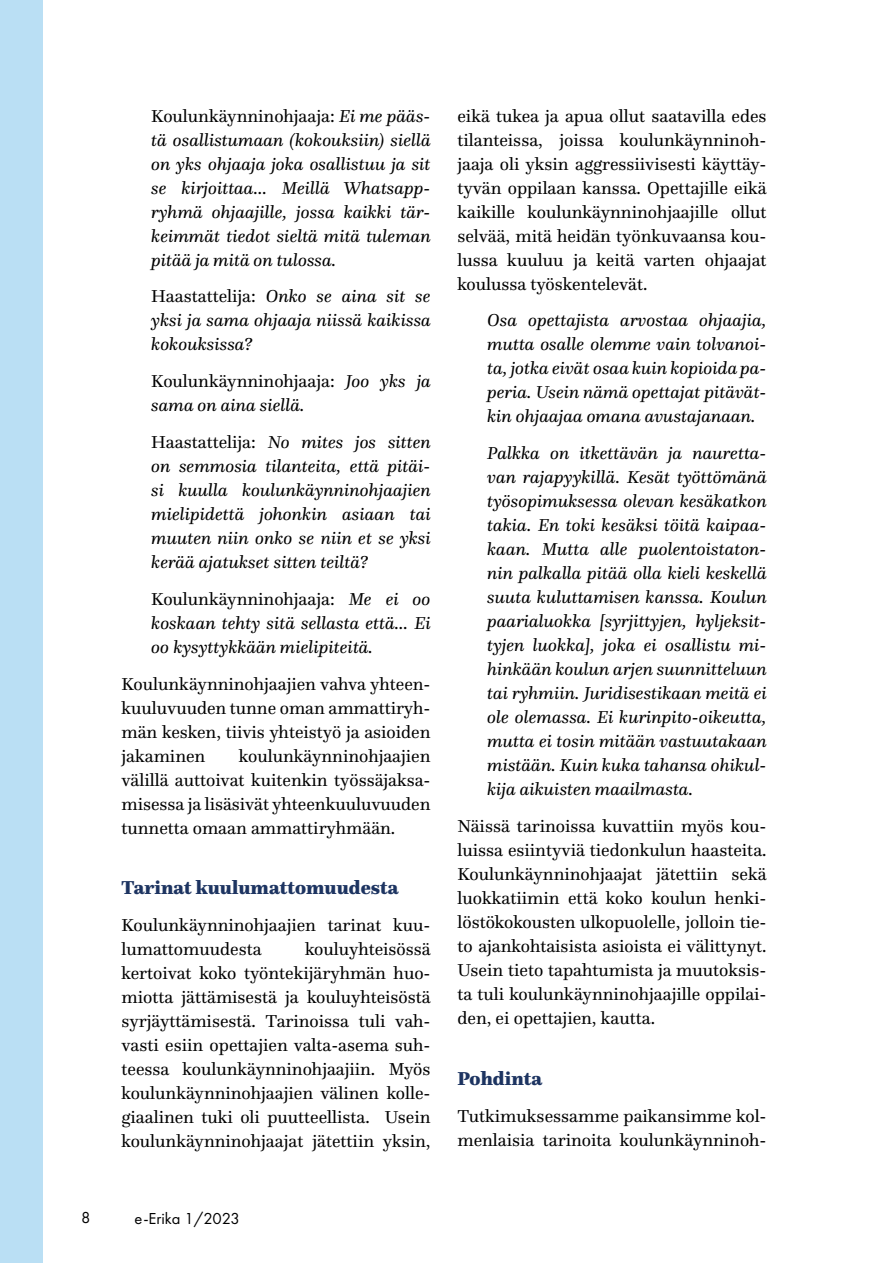
<style>
.page{position:relative;width:893px;height:1263px;background:#fff}
.page>*{position:absolute;margin:0;border:0;box-sizing:border-box;transform-origin:0 0}
.ARTIKKELI_-_väliotsi{font:900 19.5px "Questa";color:#1d3461}
.ARTIKKELI_-_leipätek{font:18px/24px "Questa";color:#000;text-align:justify}
.ARTIKKELI_-_leipätek-2{font:italic 18px/24px "Questa";color:#000;text-align:justify}
.t1{font:16.5px "Futura PT";color:#000}
.s1{font-style:normal}
</style>
<div class="page">
<div style="left:0;top:0;width:42px;height:1263px;background:#badff4"></div>
<p class="ARTIKKELI_-_leipätek-2" style="left:151px;top:104px;width:281px"><span class="s1">Koulunkäynninohjaaja:</span> Ei me pääs&shy;tä osallistumaan (kokouksiin) siellä on yks ohjaaja joka osallistuu ja sit se kirjoittaa… Meillä Whatsapp&shy;ryhmä ohjaajille, jossa kaikki tär&shy;keimmät tiedot sieltä mitä tuleman pitää ja mitä on tulossa.</p>
<p class="ARTIKKELI_-_leipätek-2" style="left:151px;top:284px;width:281px"><span class="s1">Haastattelija:</span> Onko se aina sit se yksi ja sama ohjaaja niissä kaikissa kokouksissa?</p>
<p class="ARTIKKELI_-_leipätek-2" style="left:151px;top:369px;width:281px"><span class="s1">Koulunkäynninohjaaja:</span> Joo yks ja sama on aina siellä.</p>
<p class="ARTIKKELI_-_leipätek-2" style="left:151px;top:430px;width:281px"><span class="s1">Haastattelija:</span> No mites jos sitten on semmosia tilanteita, että pitäi&shy;si kuulla koulunkäynninohjaajien mielipidettä johonkin asiaan tai muuten niin onko se niin et se yksi kerää ajatukset sitten teiltä?</p>
<p class="ARTIKKELI_-_leipätek-2" style="left:151px;top:587px;width:281px"><span class="s1">Koulunkäynninohjaaja:</span> Me ei oo koskaan tehty sitä sellasta että… Ei oo kysyttykkään mielipiteitä.</p>
<p class="ARTIKKELI_-_leipätek" style="left:122px;top:671px;width:311px">Koulunkäynninohjaajien vahva yhteen&shy;kuuluvuuden tunne oman ammattiryh&shy;män kesken, tiivis yhteistyö ja asioiden jakaminen</p>
<p class="ARTIKKELI_-_leipätek" style="left:122px;top:743px;width:311px;text-indent:117px">koulunkäynninohjaajien välillä auttoivat kuitenkin työssäjaksa&shy;misessa ja lisäsivät yhteenkuuluvuuden tunnetta omaan ammattiryhmään.</p>
<h2 class="ARTIKKELI_-_väliotsi" style="left:122px;top:875px;width:279px">Tarinat kuulumattomuudesta</h2>
<p class="ARTIKKELI_-_leipätek" style="left:122px;top:913px;width:311px">Koulunkäynninohjaajien tarinat kuu&shy;lumattomuudesta</p>
<p class="ARTIKKELI_-_leipätek" style="left:122px;top:937px;width:311px;text-indent:184px">kouluyhteisössä kertoivat koko työntekijäryhmän huo&shy;miotta jättämisestä ja kouluyhteisöstä syrjäyttämisestä. Tarinoissa tuli vah&shy;vasti esiin opettajien valta-asema suh&shy;teessa koulunkäynninohjaajiin. Myös koulunkäynninohjaajien välinen kolle&shy;giaalinen tuki oli puutteellista. Usein koulunkäynninohjaajat jätettiin yksin,</p>
<p class="t1" style="left:81px;top:1207px;width:11px">8</p>
<p class="t1" style="left:135px;top:1209px;width:107px">e-Erika 1/2023</p>
<p class="ARTIKKELI_-_leipätek" style="left:457px;top:104px;width:311px">eikä tukea ja apua ollut saatavilla edes tilanteissa, joissa koulunkäynninoh&shy;jaaja oli yksin aggressiivisesti käyttäy&shy;tyvän oppilaan kanssa. Opettajille eikä kaikille koulunkäynninohjaajille ollut selvää, mitä heidän työnkuvaansa kou&shy;lussa kuuluu ja keitä varten ohjaajat koulussa työskentelevät.</p>
<p class="ARTIKKELI_-_leipätek-2" style="left:487px;top:308px;width:281px">Osa opettajista arvostaa ohjaajia, mutta osalle olemme vain tolvanoi&shy;ta, jotka eivät osaa kuin kopioida pa&shy;peria. Usein nämä opettajat pitävät&shy;kin ohjaajaa omana avustajanaan.</p>
<p class="ARTIKKELI_-_leipätek-2" style="left:487px;top:441px;width:281px">Palkka on itkettävän ja nauretta&shy;van rajapyykillä. Kesät työttömänä työsopimuksessa olevan kesäkatkon takia. En toki kesäksi töitä kaipaa&shy;kaan. Mutta alle puolentoistaton&shy;nin palkalla pitää olla kieli keskellä suuta kuluttamisen kanssa. Koulun paarialuokka [syrjittyjen, hyljeksit&shy;tyjen luokka], joka ei osallistu mi&shy;hinkään koulun arjen suunnitteluun tai ryhmiin. Juridisestikaan meitä ei ole olemassa. Ei kurinpito-oikeutta, mutta ei tosin mitään vastuutakaan mistään. Kuin kuka tahansa ohikul&shy;kija aikuisten maailmasta.</p>
<p class="ARTIKKELI_-_leipätek" style="left:457px;top:814px;width:311px">Näissä tarinoissa kuvattiin myös kou&shy;luissa esiintyviä tiedonkulun haasteita.<br>Koulunkäynninohjaajat jätettiin sekä luokkatiimin että koko koulun henki&shy;löstökokousten ulkopuolelle, jolloin tie&shy;to ajankohtaisista asioista ei välittynyt.<br>Usein tieto tapahtumista ja muutoksis&shy;ta tuli koulunkäynninohjaajille oppilai&shy;den, ei opettajien, kautta.</p>
<h2 class="ARTIKKELI_-_väliotsi" style="left:457px;top:1066px;width:86px">Pohdinta</h2>
<p class="ARTIKKELI_-_leipätek" style="left:457px;top:1103px;width:311px">Tutkimuksessamme paikansimme kol&shy;menlaisia tarinoita koulunkäynninoh-</p>
</div>
